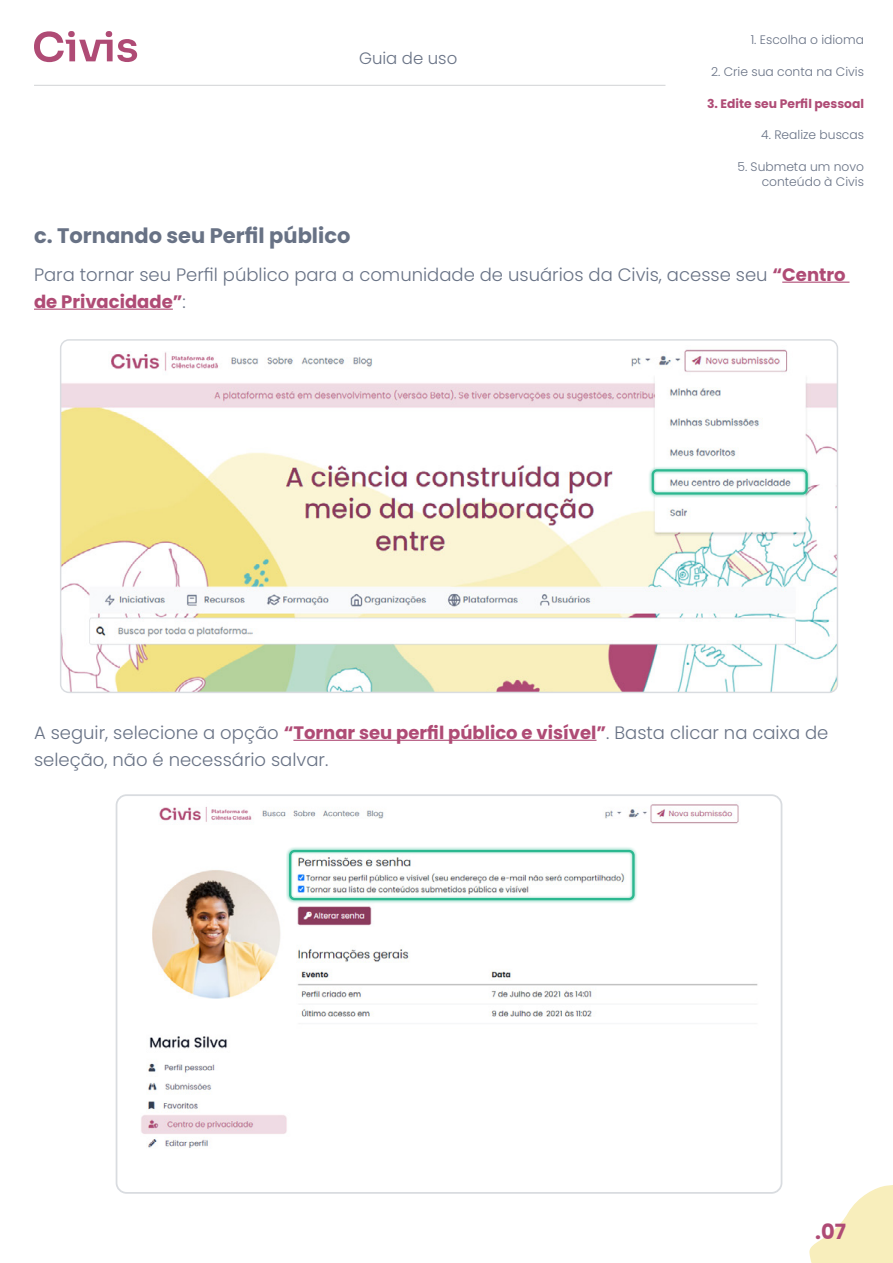
<style>
.page{position:relative;width:893px;height:1263px;background:#fff}
.page>*{position:absolute;margin:0;border:0;box-sizing:border-box;transform-origin:0 0}
.t1{font:700 21px "Poppins";color:#687285}
.t2{font:700 21px "Poppins";color:#af4b75}
.t3{font:300 18px/27px "Poppins";color:#687285}
.t4{font:300 16.5px "Poppins";color:#687285}
.t5{font:300 12.3px/14.7px "Poppins";color:#687285;text-align:right}
.t6{font:700 12.3px "Poppins";color:#af4b75}
.s1{font-weight:700;color:#af4b75}
</style>
<div class="page">
<svg style="left:34px;top:31px;width:103px;height:31px"></svg>
<hr style="left:34px;top:85px;width:631px;height:1px;background:#d1d3d5">
<svg style="left:809px;top:1185px;width:84px;height:78px"></svg>
<hr style="left:782px;top:282px;width:67px;height:1px;background:#af4b75">
<hr style="left:34px;top:309px;width:139px;height:1px;background:#af4b75">
<hr style="left:293px;top:740px;width:303px;height:1px;background:#af4b75">
<img style="left:61px;top:341px;width:776px;height:351px">
<div style="left:649px;top:466px;width:162px;height:32px;background:#2cb890;opacity:.75"></div>
<div style="left:652px;top:469px;width:156px;height:26px;border:2px solid #2cb890;border-radius:4px"></div>
<img style="left:119px;top:797px;width:660px;height:351px">
<div style="left:116px;top:794px;width:666px;height:400px;border:2px solid #d9dce0;border-radius:10px"></div>
<div style="left:286px;top:847px;width:352px;height:57px;background:#2cb890;opacity:.75"></div>
<div style="left:289px;top:850px;width:346px;height:50px;border:2px solid #2cb890;border-radius:4px"></div>
<p class="t4" style="left:359px;top:49px;width:100px">Guia de uso</p>
<p class="t5" style="left:751px;top:32px;width:115px">1. Escolha o idioma</p>
<p class="t5" style="left:711px;top:64px;width:154px">2. Crie sua conta na Civis</p>
<p class="t6" style="left:707px;top:96px;width:158px">3. Edite seu Perfil pessoal</p>
<p class="t5" style="left:761px;top:128px;width:104px">4. Realize buscas</p>
<p class="t5" style="left:737px;top:159px;width:128px">5. Submeta um novo conteúdo à Civis</p>
<p class="t1" style="left:34px;top:224px;width:318px">c. Tornando seu Perfil público</p>
<p class="t3" style="left:34px;top:261px;width:813px">Para tornar seu Perfil público para a comunidade de usuários da Civis, acesse seu <span class="s1">“Centro de Privacidade”</span>:</p>
<p class="t3" style="left:34px;top:719px;width:796px">A seguir, selecione a opção <span class="s1">“Tornar seu perfil público e visível”</span>. Basta clicar na caixa de seleção, não é necessário salvar.</p>
<p class="t2" style="left:815px;top:1220px;width:32px">.07</p>
</div>
